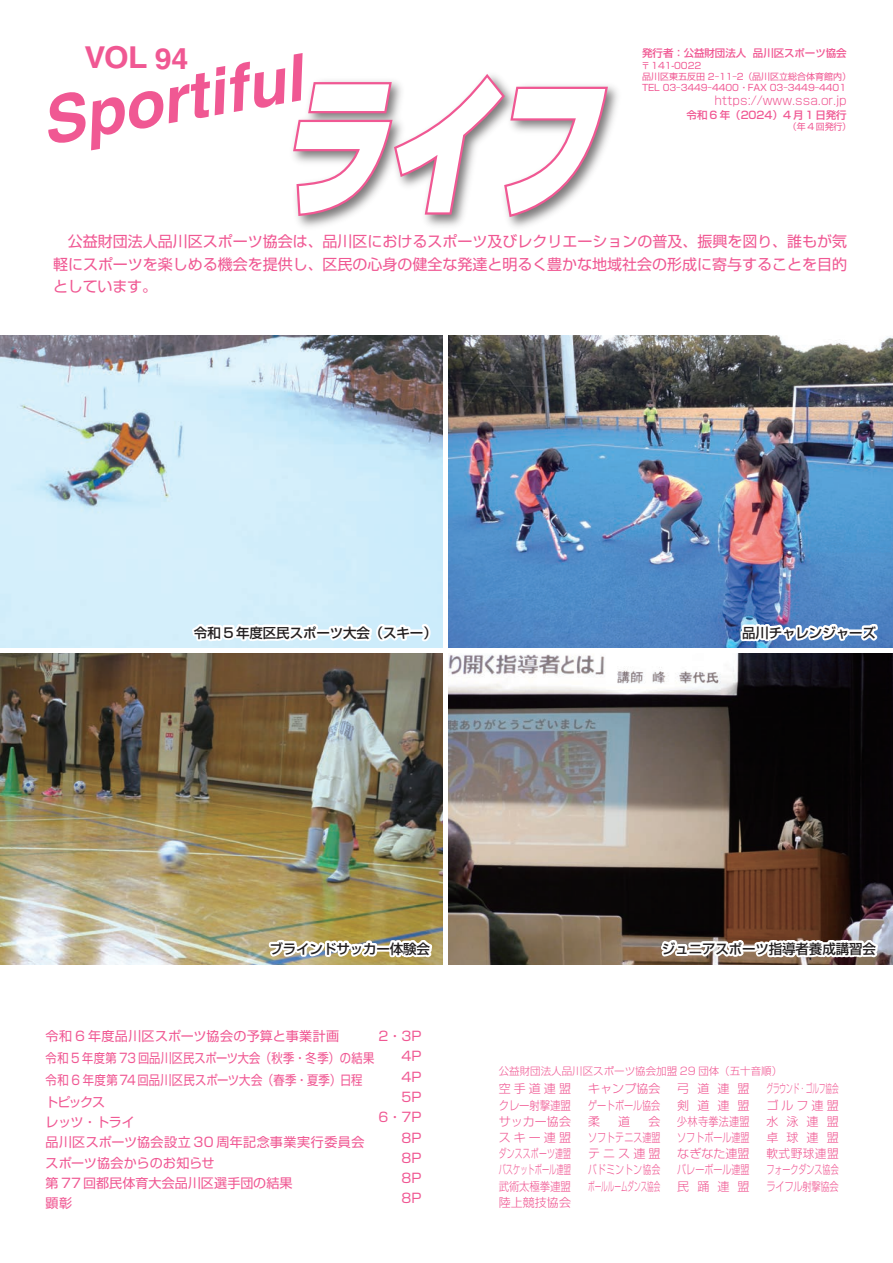
<style>
.page{position:relative;width:893px;height:1263px;background:#fff}
.page>*{position:absolute;margin:0;border:0;box-sizing:border-box;transform-origin:0 0}
.t1{font:italic 700 64.5px "Helvetica LT Std";color:#f05893}
.t2{font:700 30.15px "Helvetica LT Std";color:#f05893;scale:1.05 1}
.t3{font:15px/22.5px "Shin Go Pr 6 N";color:#f05893;text-align:justify}
.t4{font:500 13.5px "Shin Go Pr 6 N";letter-spacing:-.01em;color:#231f20}
.t5{font:13.05px/20.2px "Shin Go Pr 6 N";letter-spacing:.01em;color:#f05893}
.t6{font:300 12px/16.2px "Shin Go Pr 6 N";letter-spacing:.005em;color:#f05893;text-align:justify}
.t7{font:300 12px/16.2px "Shin Go Pr 6 N";letter-spacing:.005em;color:#f05893;text-align:justify;scale:.55 1}
.t8{font:500 10.5px "Shin Go Pr 6 N";letter-spacing:-.01em;color:#f05893}
.t9{font:300 10.5px "Shin Go Pr 6 N";color:#f05893}
.t10{font:9px/11.2px "Shin Go Pr 6 N";letter-spacing:-.01em;color:#f05893}
.s1{font-size:29.25px}
</style>
<div class="page">
<img style="left:448px;top:653px;width:445px;height:311px">
<svg style="left:657px;top:936px;width:229px;height:27px"></svg>
<img style="left:0;top:336px;width:443px;height:312px">
<svg style="left:188px;top:614px;width:245px;height:32px"></svg>
<img style="left:448px;top:336px;width:445px;height:312px">
<svg style="left:738px;top:621px;width:143px;height:25px"></svg>
<img style="left:0;top:653px;width:443px;height:311px">
<img style="left:237px;top:923px;width:203px;height:38px">
<img style="left:298px;top:86px;width:320px;height:141px">
<svg style="left:293px;top:74px;width:317px;height:146px"></svg>
<h2 class="t2" style="left:84px;top:39px;width:100px">VOL <span class="s1">94</span></h2>
<h1 class="t1" style="left:35px;top:84px;width:265px;rotate:-10deg">Sportiful</h1>
<p class="t8" style="left:642px;top:44px;width:206px">発行者：公益財団法人 品川区スポーツ協会</p>
<p class="t10" style="left:641px;top:59px;width:212px">〒 141-0022<br>品川区東五反田 2‒11‒2（品川区立総合体育館内）<br>TEL 03‒3449‒4400・FAX 03‒3449‒4401</p>
<p class="t6" style="left:714px;top:91px;width:134px">https://www.ssa.or.jp</p>
<p class="t8" style="left:686px;top:106px;width:162px">令和 6 年（2024）4 月 1 日発行</p>
<p class="t10" style="left:788px;top:120px;width:65px">（年 4 回発行）</p>
<p class="t3" style="left:53px;top:229px;width:795px">　公益財団法人品川区スポーツ協会は、品川区におけるスポーツ及びレクリエーションの普及、振興を図り、誰もが気軽にスポーツを楽しめる機会を提供し、区民の心身の健全な発達と明るく豊かな地域社会の形成に寄与することを目的としています。</p>
<p class="t4" style="left:194px;top:621px;width:244px">令和 5 年度区民スポーツ大会（スキー）</p>
<p class="t4" style="left:742px;top:621px;width:135px">品川チャレンジャーズ</p>
<p class="t4" style="left:270px;top:937px;width:162px">ブラインドサッカー体験会</p>
<p class="t5" style="left:45px;top:1024px;width:330px;line-height:21.9px">令和 6 年度品川区スポーツ協会の予算と事業計画<br>令和 5 年度第 73 回品川区民スポーツ大会（秋季・冬季）の結果令和 6 年度第 74回品川区民スポーツ大会（春季・夏季）日程トピックス</p>
<p class="t5" style="left:45px;top:1111px;width:320px">レッツ・トライ<br>品川区スポーツ協会設立 30 周年記念事業実行委員会スポーツ協会からのお知らせ<br>第 77 回都民体育大会品川区選手団の結果<br>顕彰</p>
<p class="t5" style="left:375px;top:1025px;width:47px;text-align:right">2・3P<br>4P<br>4P<br>5P<br>6・7P<br>8P<br>8P<br>　　8P　8P</p>
<p class="t4" style="left:662px;top:937px;width:215px">ジュニアスポーツ指導者養成講習会</p>
<p class="t9" style="left:499px;top:1063px;width:285px">公益財団法人品川区スポーツ協会加盟 29 団体（五十音順）</p>
<p class="t6" style="left:499px;top:1080px;width:74px">空手道連盟クレー射撃連盟サッカー協会スキー連盟ダンススポーツ連盟バスケットボール連盟武術太極拳連盟陸上競技協会</p>
<p class="t6" style="left:588px;top:1080px;width:74px">キャンプ協会ゲートボール協会柔</p>
<p class="t6" style="left:677px;top:1080px;width:74px">弓道連盟剣道連盟少林寺拳法連盟ソフトボール連盟なぎなた連盟バレーボール連盟民踊連盟</p>
<p class="t7" style="left:766px;top:1080px;width:133px">グラウンド・ゴルフ協会ゴルフ連盟水泳連盟卓球連盟軟式野球連盟フォークダンス協会ライフル射撃協会</p>
<p class="t6" style="left:588px;top:1112px;width:74px;text-indent:60px">会ソフトテニス連盟テニス連盟バドミントン協会ボールルームダンス協会</p>
<p class="t6" style="left:618px;top:1112px;width:13px">道</p>
</div>
